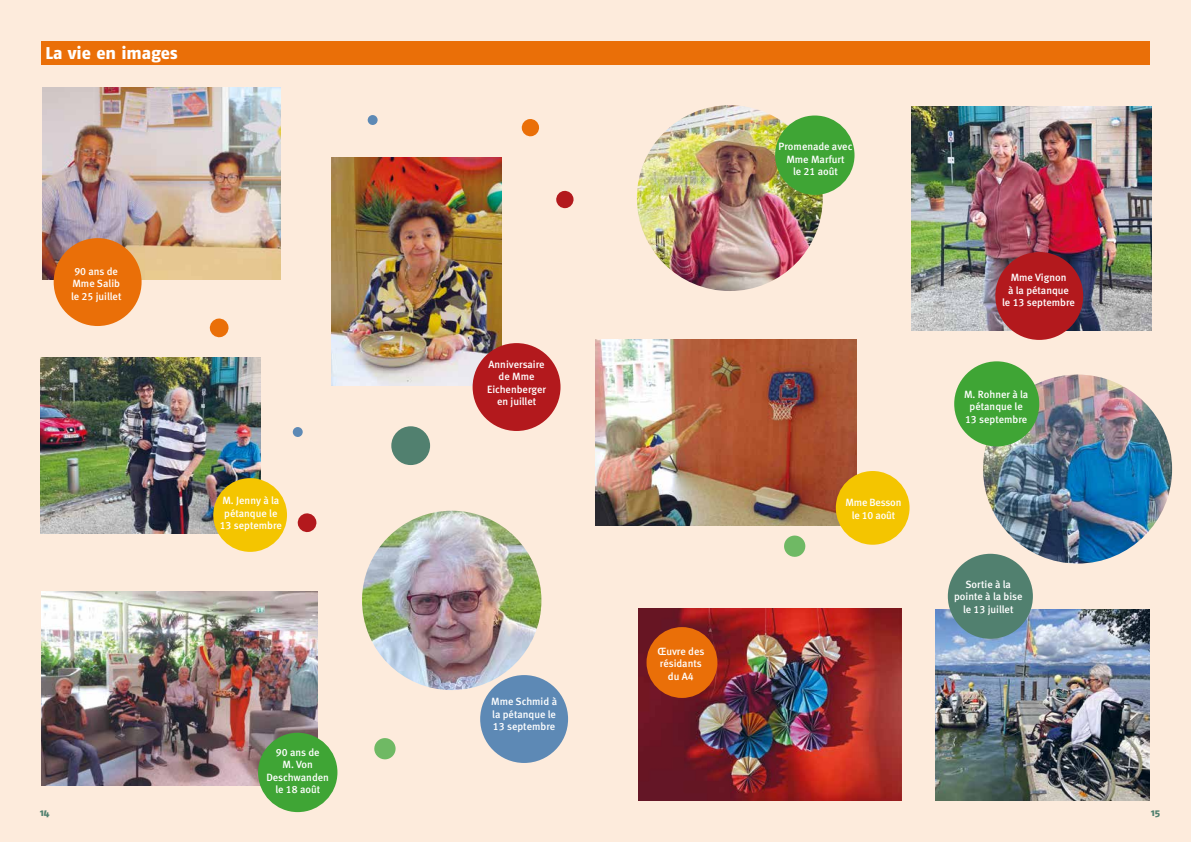
<style>
.page{position:relative;width:1191px;height:842px;background:#fdebdc}
.page>*{position:absolute;margin:0;border:0;box-sizing:border-box;transform-origin:0 0}
.t1{font:17px "Fago No Exb";letter-spacing:-.005em;color:#fff}
.t2{font:10.5px/12.5px "Meta Medium LF";color:#fff;text-align:center}
.t3{font:10px "Fago No Exb";color:#51806f}
</style>
<div class="page">
<svg style="left:209px;top:318px;width:20px;height:20px"></svg>
<img style="left:911px;top:107px;width:240px;height:224px">
<img style="left:935px;top:610px;width:214px;height:191px">
<div style="left:41px;top:41px;width:1108px;height:24px;background:#ea6f08"></div>
<div style="left:995px;top:252px;width:88px;height:88px;background:#b3191d;border-radius:50%"></div>
<img style="left:638px;top:608px;width:263px;height:192px">
<div style="left:947px;top:554px;width:86px;height:85px;background:#51806f;border-radius:50%"></div>
<img style="left:362px;top:511px;width:179px;height:179px;border-radius:90px">
<div style="left:391px;top:426px;width:39px;height:39px;background:#51806f;border-radius:50%"></div>
<img style="left:637px;top:105px;width:185px;height:186px;border-radius:93px">
<svg style="left:556px;top:190px;width:18px;height:19px"></svg>
<svg style="left:374px;top:738px;width:22px;height:22px"></svg>
<div style="left:367px;top:115px;width:11px;height:10px;background:#5d89b5;border-radius:50%"></div>
<svg style="left:521px;top:119px;width:18px;height:18px"></svg>
<svg style="left:297px;top:513px;width:20px;height:20px"></svg>
<div style="left:292px;top:427px;width:11px;height:10px;background:#5d89b5;border-radius:50%"></div>
<img style="left:595px;top:340px;width:261px;height:185px">
<img style="left:42px;top:87px;width:238px;height:193px">
<img style="left:40px;top:357px;width:220px;height:176px">
<img style="left:983px;top:374px;width:189px;height:190px;border-radius:94px">
<div style="left:836px;top:471px;width:73px;height:74px;background:#f4c500;border-radius:50%"></div>
<div style="left:54px;top:238px;width:88px;height:88px;background:#ea6f08;border-radius:50%"></div>
<div style="left:775px;top:116px;width:79px;height:79px;background:#3fa535;border-radius:50%"></div>
<div style="left:480px;top:675px;width:88px;height:88px;background:#5d89b5;border-radius:50%"></div>
<img style="left:41px;top:591px;width:277px;height:194px">
<div style="left:954px;top:361px;width:85px;height:85px;background:#3fa535;border-radius:50%"></div>
<div style="left:213px;top:478px;width:74px;height:74px;background:#f4c500;border-radius:50%"></div>
<img style="left:332px;top:158px;width:170px;height:228px">
<div style="left:258px;top:733px;width:79px;height:79px;background:#3fa535;border-radius:50%"></div>
<svg style="left:784px;top:535px;width:22px;height:22px"></svg>
<div style="left:646px;top:627px;width:71px;height:71px;background:#ea6f08;border-radius:50%"></div>
<div style="left:472px;top:343px;width:88px;height:88px;background:#b3191d;border-radius:50%"></div>
<h1 class="t1" style="left:45px;top:43px;width:134px">La vie en images</h1>
<p class="t2" style="left:71px;top:265px;width:52px">90 ans de<br>Mme Salib le 25 juillet</p>
<p class="t2" style="left:220px;top:494px;width:64px">M. Jenny à la pétanque le<br>13 septembre</p>
<p class="t2" style="left:266px;top:746px;width:64px">90 ans de<br>M. Von<br>Deschwanden le 18 août</p>
<p class="t2" style="left:487px;top:358px;width:60px">Anniversaire de Mme<br>Eichenberger en juillet</p>
<p class="t2" style="left:491px;top:695px;width:67px;text-align:justify">Mme Schmid à la pétanque le 13 septembre</p>
<p class="t2" style="left:657px;top:645px;width:48px">Œuvre des résidants du A4</p>
<p class="t2" style="left:778px;top:141px;width:75px">Promenade avec<br>Mme Marfurt<br>le 21 août</p>
<p class="t2" style="left:845px;top:497px;width:58px">Mme Besson le 10 août</p>
<p class="t2" style="left:1002px;top:271px;width:74px">Mme Vignon<br>à la pétanque<br>le 13 septembre</p>
<p class="t2" style="left:964px;top:388px;width:66px">M. Rohner à la pétanque le<br>13 septembre</p>
<p class="t2" style="left:954px;top:578px;width:70px">Sortie à la pointe à la bise le 13 juillet</p>
<p class="t3" style="left:40px;top:806px;width:11px">14</p>
<p class="t3" style="left:1151px;top:806px;width:10px">15</p>
</div>
